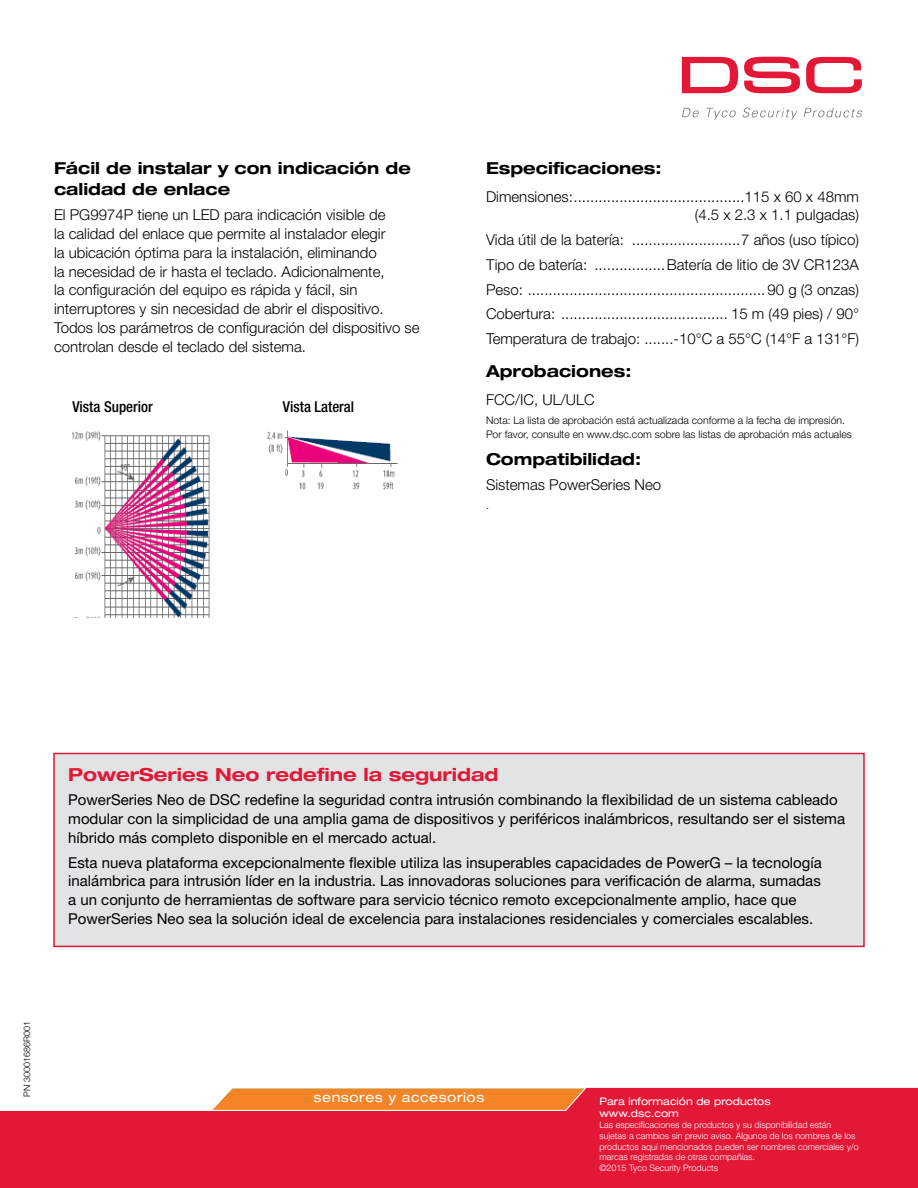
<style>
.page{position:relative;width:918px;height:1188px;background:#fff}
.page>*{position:absolute;margin:0;border:0;box-sizing:border-box;transform-origin:0 0}
.t1{font:700 expanded 18px "Helvetica Neue LT Pro";color:#e31837}
.t2{font:700 expanded 16.5px/21px "Helvetica Neue LT Std";color:#000}
.t3{font:300 15px/18.8px "Helvetica Neue LT Pro";color:#000}
.t4{font:15px/18.8px "Helvetica Neue LT Pro";color:#000}
.t5{font:500 condensed 15px "Helvetica Neue LT Pro";color:#000}
.t6{font:expanded 13.5px "Helvetica Neue LT Std";letter-spacing:.04em;color:#fff}
.t7{font:300 expanded 13.5px "Helvetica Neue LT Std";letter-spacing:.04em;color:#fff}
.t8{font:300 10.5px/13.5px "Helvetica Neue LT Pro";color:#000}
.t9{font:expanded 10.5px/12.6px "Helvetica Neue LT Std";color:#fff}
.t10{font:300 9px/10.8px "Helvetica Neue LT Pro";color:#fff}
.t11{font:300 9px "Helvetica Neue LT Pro";color:#000}
</style>
<div class="page">
<svg style="left:0;top:1087px;width:918px;height:101px;background:#e63143"></svg>
<svg style="left:682px;top:57px;width:56px;height:36px"></svg>
<svg style="left:744px;top:57px;width:56px;height:36px"></svg>
<svg style="left:806px;top:57px;width:56px;height:36px"></svg>
<svg style="left:682px;top:108px;width:17px;height:9px"></svg>
<svg style="left:706px;top:108px;width:30px;height:12px"></svg>
<svg style="left:742px;top:108px;width:56px;height:12px"></svg>
<svg style="left:804px;top:108px;width:58px;height:9px"></svg>
<div style="left:54px;top:754px;width:810px;height:192px;background:#e2e3e4"></div>
<div style="left:53px;top:753px;width:812px;height:194px;border:2px solid #e31837"></div>
<img style="left:72px;top:430px;width:326px;height:188px">
<p class="t2" style="left:54px;top:157px;width:358px">Fácil de instalar y con indicación de calidad de enlace</p>
<p class="t3" style="left:54px;top:205px;width:367px">El PG9974P tiene un LED para indicación visible de<br>la calidad del enlace que permite al instalador elegir<br>la ubicación óptima para la instalación, eliminando<br>la necesidad de ir hasta el teclado. Adicionalmente,<br>la configuración del equipo es rápida y fácil, sin interruptores y sin necesidad de abrir el dispositivo.<br>Todos los parámetros de configuración del dispositivo se controlan desde el teclado del sistema.</p>
<p class="t5" style="left:72px;top:398px;width:82px">Vista Superior</p>
<p class="t5" style="left:283px;top:398px;width:73px">Vista Lateral</p>
<p class="t2" style="left:486px;top:157px;width:177px">Especificaciones:</p>
<p class="t3" style="left:486px;top:187px;width:375px;text-align:right">Dimensiones:.........................................115 x 60 x 48mm (4.5 x 2.3 x 1.1 pulgadas)</p>
<p class="t3" style="left:486px;top:227px;width:375px;line-height:24.8px;text-align:justify">Vida útil de la batería: ..........................7 años (uso típico)<br>Tipo de batería: .................Batería de litio de 3V CR123A Peso: ......................................................... 90 g (3 onzas)<br>Cobertura: ........................................ 15 m (49 pies) / 90° Temperatura de trabajo: .......-10°C a 55°C (14°F a 131°F)</p>
<p class="t2" style="left:486px;top:360px;width:147px">Aprobaciones:</p>
<p class="t3" style="left:486px;top:390px;width:110px">FCC/IC, UL/ULC</p>
<p class="t8" style="left:486px;top:414px;width:367px">Nota: La lista de aprobación está actualizada conforme a la fecha de impresión.<br>Por favor, consulte en www.dsc.com sobre las listas de aprobación más actuales</p>
<p class="t2" style="left:486px;top:448px;width:157px">Compatibilidad:</p>
<p class="t3" style="left:486px;top:475px;width:177px">Sistemas PowerSeries Neo</p>
<p class="t8" style="left:486px;top:498px;width:4px">.</p>
<p class="t11" style="left:22px;top:1097px;width:77px;rotate:-90deg">PN 30001686R001</p>
<p class="t1" style="left:68px;top:763px;width:432px">PowerSeries Neo redefine la seguridad</p>
<p class="t4" style="left:68px;top:790px;width:778px">PowerSeries Neo de DSC redefine la seguridad contra intrusión combinando la flexibilidad de un sistema cableado modular con la simplicidad de una amplia gama de dispositivos y periféricos inalámbricos, resultando ser el sistema híbrido más completo disponible en el mercado actual.</p>
<p class="t4" style="left:68px;top:853px;width:755px">Esta nueva plataforma excepcionalmente flexible utiliza las insuperables capacidades de PowerG – la tecnología inalámbrica para intrusión líder en la industria. Las innovadoras soluciones para verificación de alarma, sumadas a un conjunto de herramientas de software para servicio técnico remoto excepcionalmente amplio, hace que PowerSeries Neo sea la solución ideal de excelencia para instalaciones residenciales y comerciales escalables.</p>
<p class="t6" style="left:314px;top:1089px;width:172px">sensores y accesorios</p>
<p class="t7" style="left:339px;top:1089px;width:121px">communications</p>
<p class="t9" style="left:599px;top:1094px;width:173px">Para información de productos www.dsc.com</p>
<p class="t10" style="left:599px;top:1119px;width:261px">Las especificaciones de productos y su disponibilidad están sujetas a cambios sin previo aviso. Algunos de los nombres de los productos aquí mencionados pueden ser nombres comerciales y/o marcas registradas de otras compañías.<br>©2015 Tyco Security Products</p>
</div>
